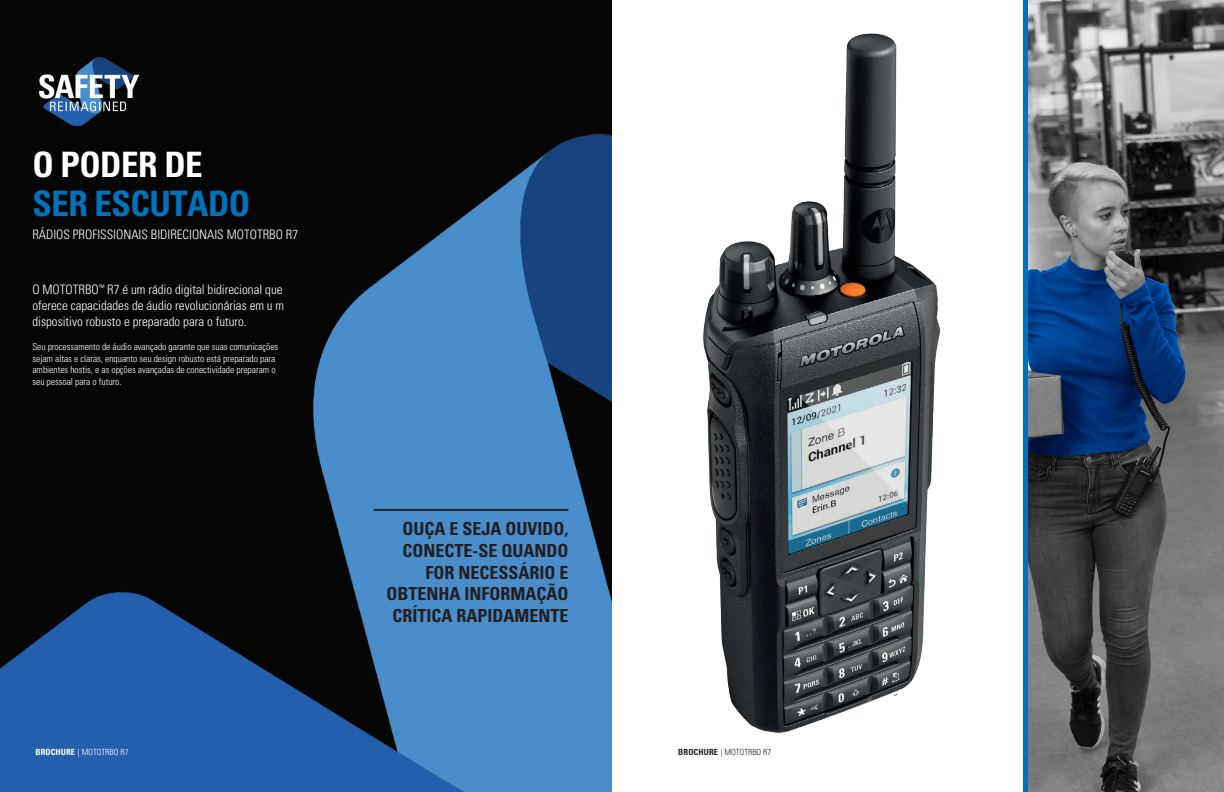
<style>
.page{position:relative;width:1224px;height:792px;background:#fff}
.page>*{position:absolute;margin:0;border:0;box-sizing:border-box;transform-origin:0 0}
.t1{font:700 condensed 35px "Univers";letter-spacing:-.015em;color:#0072bc}
.t2{font:700 condensed 35px "Univers";letter-spacing:-.015em;color:#fff}
.t3{font:700 condensed 18px/21.6px "Univers";color:#231f20;text-align:right}
.t4{font:300 condensed 13px/15.6px "Univers LT Std";color:#fff}
.t5{font:300 condensed 9.6px/11.5px "Univers LT Std";letter-spacing:-.005em;color:#fff}
.t6{font:300 condensed 8.5px "Univers LT Std";color:#fff}
.t7{font:300 condensed 8.5px "Univers LT Std";color:#231f20}
.s1{font-family:"Univers";font-weight:700}
</style>
<div class="page">
<img style="left:703px;top:33px;width:238px;height:700px">
<div style="left:0;top:0;width:612px;height:792px;background:#050504"></div>
<img style="left:0;top:90px;width:612px;height:702px">
<img style="left:40px;top:58px;width:98px;height:68px">
<svg style="left:893px;top:693px;width:6px;height:4px"></svg>
<div style="left:1023px;top:0;width:6px;height:792px;background:#0072bc"></div>
<img style="left:1028px;top:0;width:196px;height:792px">
<hr style="left:374px;top:509px;width:194px;height:2px;background:#231f20">
<h1 class="t2" style="left:32px;top:144px;width:172px">O PODER DE</h1>
<h1 class="t1" style="left:32px;top:183px;width:219px">SER ESCUTADO</h1>
<h3 class="t4" style="left:32px;top:227px;width:267px">RÁDIOS PROFISSIONAIS BIDIRECIONAIS MOTOTRBO R7</h3>
<h3 class="t4" style="left:32px;top:282px;width:253px">O MOTOTRBO<sup>™</sup> R7 é um rádio digital bidirecional que oferece capacidades de áudio revolucionárias em u m dispositivo robusto e preparado para o futuro.</h3>
<p class="t5" style="left:32px;top:341px;width:247px">Seu processamento de áudio avançado garante que suas comunicações sejam altas e claras, enquanto seu design robusto está preparado para ambientes hostis, e as opções avançadas de conectividade preparam o seu pessoal para o futuro.</p>
<h2 class="t3" style="left:386px;top:518px;width:183px">OUÇA E SEJA OUVIDO,<br>CONECTE-SE QUANDO<br>FOR NECESSÁRIO E<br>OBTENHA INFORMAÇÃO<br>CRÍTICA RAPIDAMENTE</h2>
<p class="t6" style="left:35px;top:747px;width:94px"><span class="s1">BROCHURE</span> | MOTOTRBO R7</p>
<p class="t7" style="left:678px;top:747px;width:94px"><span class="s1">BROCHURE</span> | MOTOTRBO R7</p>
</div>
